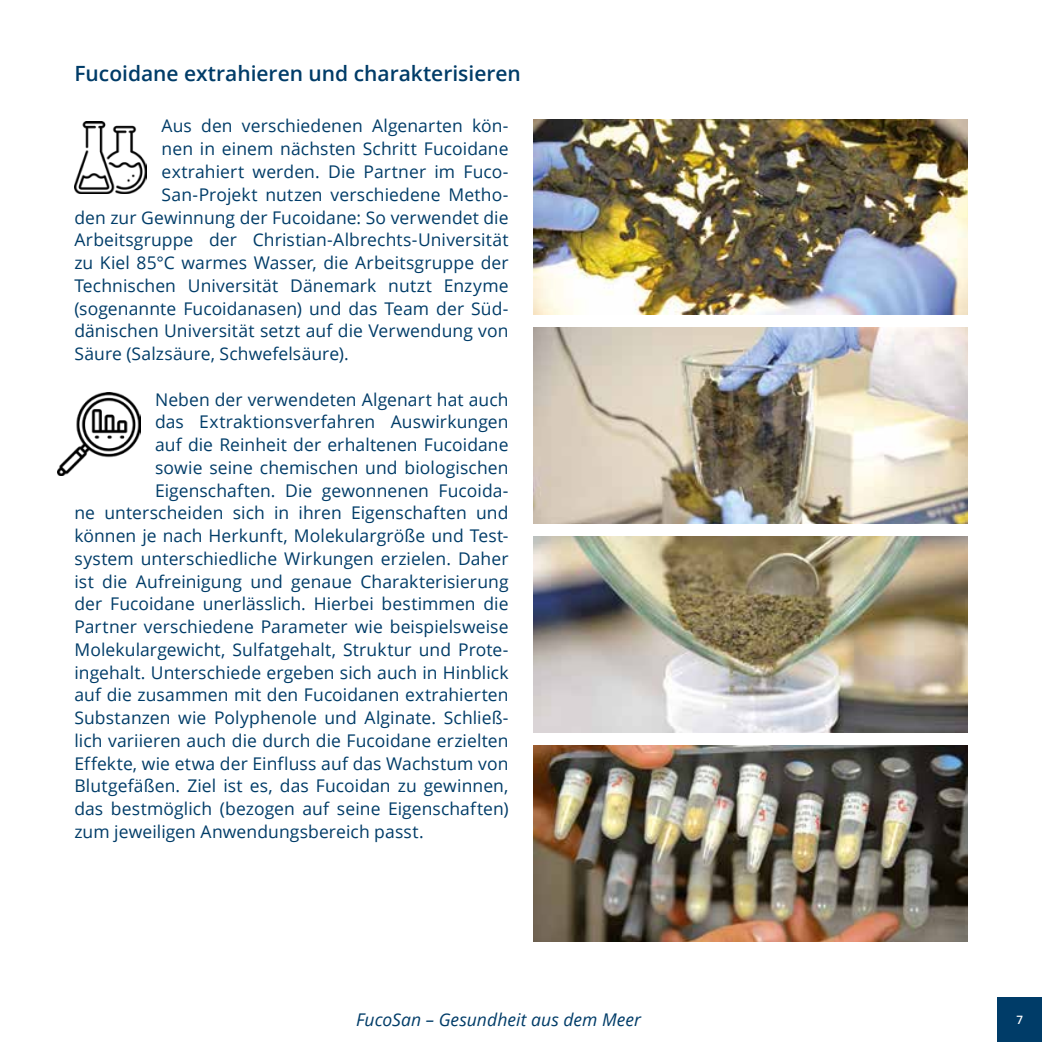
<style>
.page{position:relative;width:1042px;height:1042px;background:#fff}
.page>*{position:absolute;margin:0;border:0;box-sizing:border-box;transform-origin:0 0}
.t1{font:600 21px "Open Sans";color:#003c68}
.t2{font:17.5px "Open Sans";letter-spacing:.005em;color:#003c68}
.t3{font:italic 17.5px "Open Sans";letter-spacing:.005em;color:#003c68}
.t4{font:600 11.55px "Open Sans";color:#fff}
</style>
<div class="page">
<div style="left:997px;top:997px;width:45px;height:45px;background:#003c68"></div>
<img style="left:533px;top:119px;width:434px;height:196px">
<img style="left:533px;top:537px;width:434px;height:195px">
<img style="left:533px;top:328px;width:434px;height:195px">
<img style="left:533px;top:745px;width:434px;height:196px">
<img style="left:74px;top:122px;width:73px;height:72px">
<img style="left:58px;top:393px;width:82px;height:82px">
<p class="t1" style="left:74px;top:59px;width:448px">Fucoidane extrahieren und charakterisieren</p>
<p class="t2" style="left:162px;top:114px;width:348px">Aus den verschiedenen Algenarten kön-</p>
<p class="t2" style="left:162px;top:137px;width:348px">nen in einem nächsten Schritt Fucoidane</p>
<p class="t2" style="left:162px;top:160px;width:348px">extrahiert werden. Die Partner im Fuco-</p>
<p class="t2" style="left:162px;top:182px;width:348px">San-Projekt nutzen verschiedene Metho-</p>
<p class="t2" style="left:74px;top:205px;width:436px">den zur Gewinnung der Fucoidane: So verwendet die</p>
<p class="t2" style="left:74px;top:228px;width:436px">Arbeitsgruppe der Christian-Albrechts-Universität</p>
<p class="t2" style="left:74px;top:251px;width:436px">zu Kiel 85°C warmes Wasser, die Arbeitsgruppe der</p>
<p class="t2" style="left:74px;top:273px;width:436px">Technischen Universität Dänemark nutzt Enzyme</p>
<p class="t2" style="left:74px;top:296px;width:436px">(sogenannte Fucoidanasen) und das Team der Süd-</p>
<p class="t2" style="left:74px;top:319px;width:436px">dänischen Universität setzt auf die Verwendung von</p>
<p class="t2" style="left:74px;top:342px;width:276px">Säure (Salzsäure, Schwefelsäure).</p>
<p class="t2" style="left:155px;top:387px;width:355px">Neben der verwendeten Algenart hat auch</p>
<p class="t2" style="left:155px;top:410px;width:355px">das Extraktionsverfahren Auswirkungen</p>
<p class="t2" style="left:155px;top:433px;width:355px">auf die Reinheit der erhaltenen Fucoidane</p>
<p class="t2" style="left:155px;top:455px;width:355px">sowie seine chemischen und biologischen</p>
<p class="t2" style="left:155px;top:478px;width:355px">Eigenschaften. Die gewonnenen Fucoida-</p>
<p class="t2" style="left:74px;top:501px;width:435px">ne unterscheiden sich in ihren Eigenschaften und</p>
<p class="t2" style="left:74px;top:524px;width:436px">können je nach Herkunft, Molekulargröße und Test-</p>
<p class="t2" style="left:74px;top:546px;width:436px">system unterschiedliche Wirkungen erzielen. Daher</p>
<p class="t2" style="left:74px;top:569px;width:436px">ist die Aufreinigung und genaue Charakterisierung</p>
<p class="t2" style="left:74px;top:592px;width:436px">der Fucoidane unerlässlich. Hierbei bestimmen die</p>
<p class="t2" style="left:74px;top:615px;width:436px">Partner verschiedene Parameter wie beispielsweise</p>
<p class="t2" style="left:74px;top:637px;width:436px">Molekulargewicht, Sulfatgehalt, Struktur und Prote-</p>
<p class="t2" style="left:74px;top:660px;width:436px">ingehalt. Unterschiede ergeben sich auch in Hinblick</p>
<p class="t2" style="left:74px;top:683px;width:436px">auf die zusammen mit den Fucoidanen extrahierten</p>
<p class="t2" style="left:74px;top:706px;width:436px">Substanzen wie Polyphenole und Alginate. Schließ-</p>
<p class="t2" style="left:74px;top:728px;width:436px">lich variieren auch die durch die Fucoidane erzielten</p>
<p class="t2" style="left:74px;top:751px;width:436px">Effekte, wie etwa der Einfluss auf das Wachstum von</p>
<p class="t2" style="left:74px;top:774px;width:436px">Blutgefäßen. Ziel ist es, das Fucoidan zu gewinnen,</p>
<p class="t2" style="left:74px;top:797px;width:436px">das bestmöglich (bezogen auf seine Eigenschaften)</p>
<p class="t2" style="left:74px;top:819px;width:351px">zum jeweiligen Anwendungsbereich passt.</p>
<p class="t3" style="left:356px;top:1008px;width:286px">FucoSan – Gesundheit aus dem Meer</p>
<p class="t4" style="left:1016px;top:1012px;width:8px">7</p>
</div>
